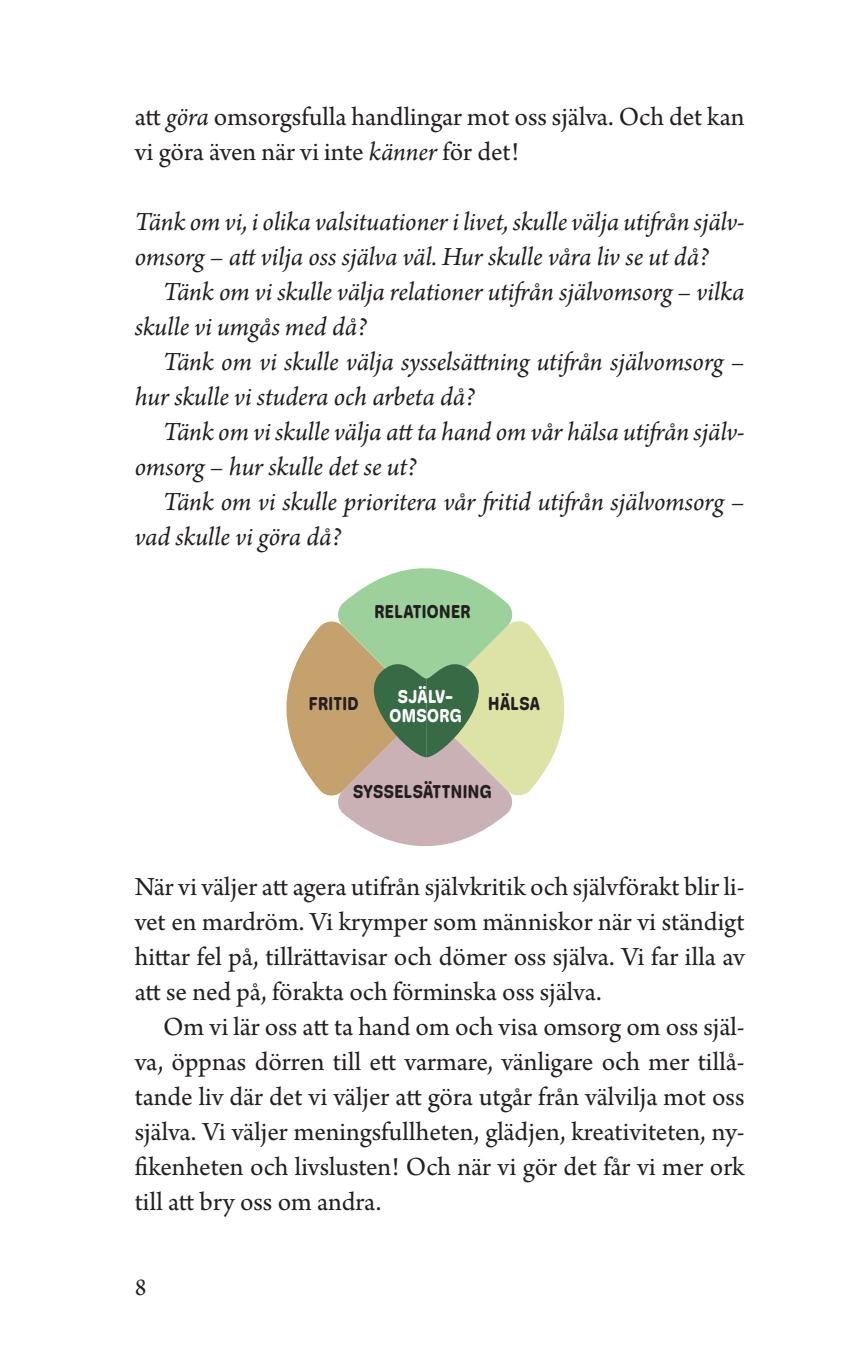
<style>
.page{position:relative;width:851px;height:1347px;background:#fff}
.page>*{position:absolute;margin:0;border:0;box-sizing:border-box;transform-origin:0 0}
.Brödtext{font:27.5px/35px "Arno Pro";color:#231f20}
.Brödtext-2{font:italic 27.5px/35px "Arno Pro";letter-spacing:-.005em;color:#231f20}
.Brödtext_ej_indrag{font:27.5px/35px "Arno Pro";color:#231f20;text-align:justify}
.Brödtext_ej_indrag-2{font:italic 27.5px/35px "Arno Pro";letter-spacing:-.005em;color:#231f20}
.t1{font:700 18.75px "Hoss Round X Narrow";letter-spacing:.02em;color:#231f20}
.t2{font:700 18.75px/18.8px "Hoss Round X Narrow";letter-spacing:.025em;color:#fff;text-align:center}
.s1{font-style:italic}
</style>
<div class="page">
<svg style="left:286px;top:568px;width:279px;height:278px"></svg>
<p class="Brödtext" style="left:135px;top:101px;width:611px">att <span class="s1">göra</span> omsorgsfulla handlingar mot oss själva. Och det kan vi göra även när vi inte <span class="s1">känner</span> för det!</p>
<p class="Brödtext_ej_indrag-2" style="left:135px;top:206px;width:611px">Tänk om vi, i olika valsituationer i livet, skulle välja utifrån själv&shy;omsorg – att vilja oss själva väl. Hur skulle våra liv se ut då?</p>
<p class="Brödtext-2" style="left:135px;top:276px;width:611px;text-indent:28px">Tänk om vi skulle välja relationer utifrån självomsorg – vilka skulle vi umgås med då?</p>
<p class="Brödtext-2" style="left:135px;top:346px;width:611px;text-indent:28px">Tänk om vi skulle välja sysselsättning utifrån självomsorg – hur skulle vi studera och arbeta då?</p>
<p class="Brödtext-2" style="left:135px;top:416px;width:611px;text-indent:28px">Tänk om vi skulle välja att ta hand om vår hälsa utifrån själv&shy;omsorg – hur skulle det se ut?</p>
<p class="Brödtext-2" style="left:135px;top:486px;width:611px;text-indent:28px">Tänk om vi skulle prioritera vår fritid utifrån självomsorg – vad skulle vi göra då?</p>
<p class="t1" style="left:374px;top:600px;width:97px">RELATIONER</p>
<p class="t2" style="left:389px;top:687px;width:74px">SJÄLV-<br>OMSORG</p>
<p class="t1" style="left:309px;top:693px;width:51px">FRITID</p>
<p class="t1" style="left:488px;top:693px;width:53px">HÄLSA</p>
<p class="t1" style="left:353px;top:780px;width:140px">SYSSELSÄTTNING</p>
<p class="Brödtext_ej_indrag" style="left:135px;top:871px;width:611px">När vi väljer att agera utifrån självkritik och självförakt blir li&shy;vet en mardröm. Vi krymper som människor när vi ständigt hittar fel på, tillrättavisar och dömer oss själva. Vi far illa av att se ned på, förakta och förminska oss själva.</p>
<p class="Brödtext" style="left:135px;top:1011px;width:611px;text-align:justify;text-indent:28px">Om vi lär oss att ta hand om och visa omsorg om oss själ&shy;va, öppnas dörren till ett varmare, vänligare och mer tillå&shy;tande liv där det vi väljer att göra utgår från välvilja mot oss själva. Vi väljer meningsfullheten, glädjen, kreativiteten, ny&shy;fikenheten och livslusten! Och när vi gör det får vi mer ork till att bry oss om andra.</p>
<p class="Brödtext" style="left:135px;top:1270px;width:13px">8</p>
</div>
